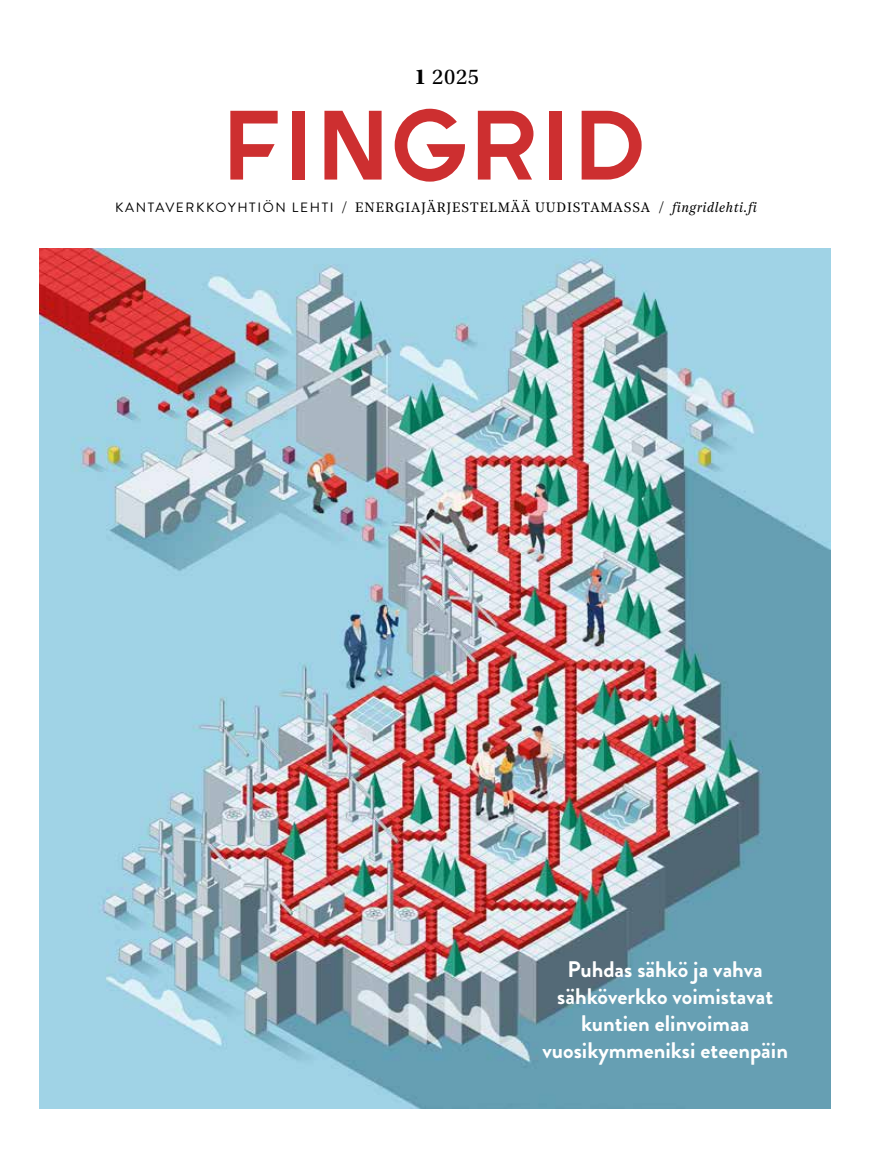
<style>
.page{position:relative;width:872px;height:1149px;background:#fff}
.page>*{position:absolute;margin:0;border:0;box-sizing:border-box;transform-origin:0 0}
.t1{font:700 22.5px/27px "Brandon Grotesque";color:#fff;text-align:center}
.t2{font:22.5px "Utopia Std";color:#000}
.t3{font:13.5px "Noe Text";letter-spacing:.07em;color:#000}
.s1{font-weight:700}
.s2{font-family:"Brandon Grotesque"}
.s3{font-style:italic}
</style>
<div class="page">
<div style="left:292px;top:111px;width:13px;height:68px;background:#cd2f30"></div>
<svg style="left:324px;top:111px;width:57px;height:68px"></svg>
<svg style="left:230px;top:111px;width:48px;height:68px"></svg>
<div style="left:549px;top:111px;width:13px;height:68px;background:#cd2f30"></div>
<svg style="left:581px;top:111px;width:60px;height:68px"></svg>
<svg style="left:478px;top:111px;width:55px;height:68px"></svg>
<svg style="left:395px;top:109px;width:70px;height:72px"></svg>
<img style="left:39px;top:249px;width:791px;height:859px">
<p class="t2" style="left:414px;top:65px;width:66px"><span class="s1">1</span> 2025</p>
<p class="t3" style="left:115px;top:197px;width:643px"><span class="s2">KANTAVERKKOYHTIÖN LEHTI</span> / ENERGIAJÄRJESTELMÄÄ UUDISTAMASSA / <span class="s3">fingridlehti.fi</span></p>
<p class="t1" style="left:542px;top:955px;width:247px">Puhdas sähkö ja vahva sähköverkko voimistavat kuntien elinvoimaa vuosikymmeniksi eteenpäin</p>
</div>
